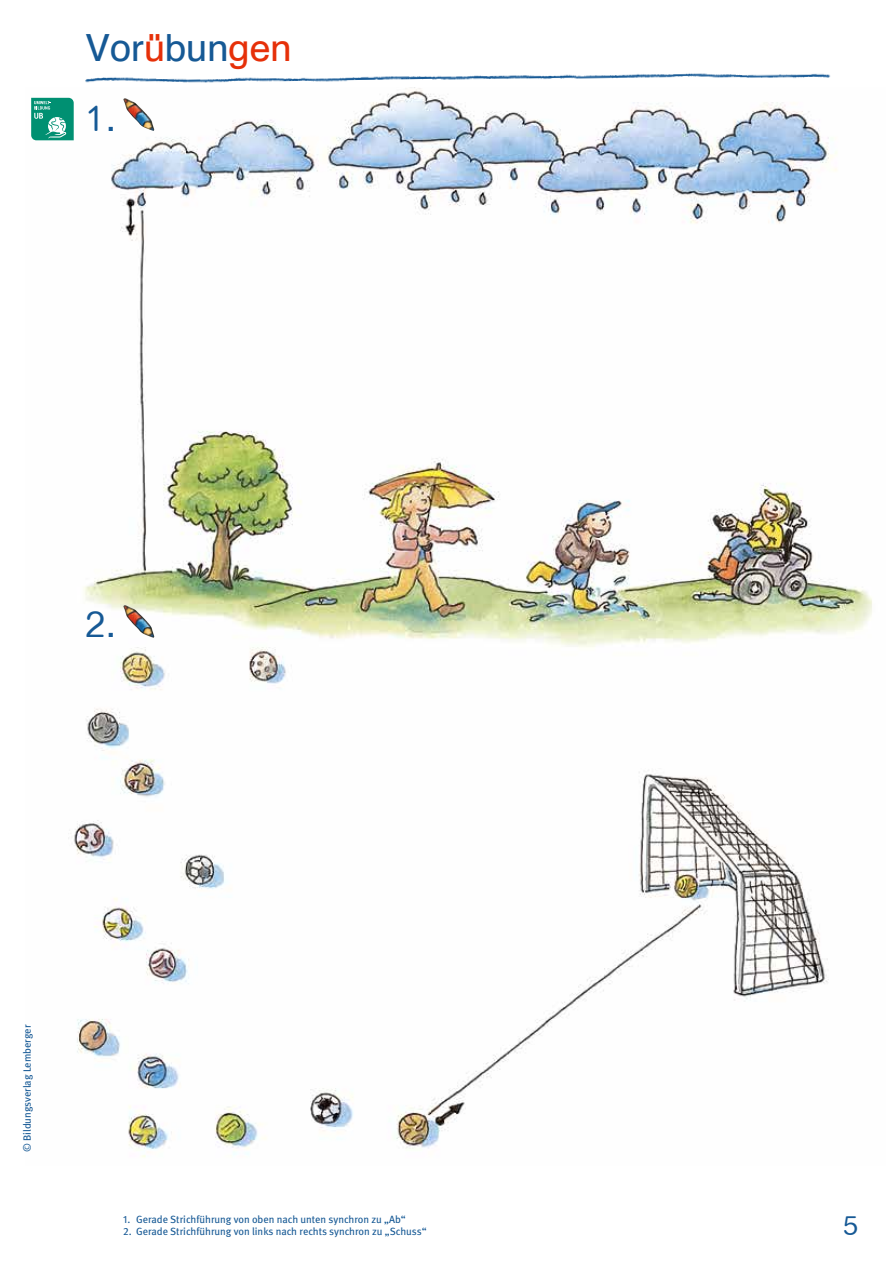
<style>
.page{position:relative;width:893px;height:1263px;background:#fff}
.page>*{position:absolute;margin:0;border:0;box-sizing:border-box;transform-origin:0 0}
.t1{font:37.5px "Schulbuch Nord OE Roman";color:#165995}
.t2{font:37.5px "Fara Rund OE Light";color:#165995}
.t3{font:28.5px "Fara Rund OE Light";color:#165995}
.t4{font:10.5px "Meta";color:#165995}
.s1{color:#e63009}
.s2{font-family:"Schulbuch Nord OE Roman"}
.s3{font-family:"Meta Book Expert"}
</style>
<div class="page">
<img style="left:85px;top:73px;width:746px;height:10px">
<img style="left:31px;top:87px;width:841px;height:1071px">
<img style="left:123px;top:98px;width:31px;height:33px">
<img style="left:123px;top:605px;width:31px;height:33px">
<svg style="left:31px;top:98px;width:43px;height:42px;background:#2fa48c"></svg>
<h1 class="t1" style="left:85px;top:24px;width:208px">Vor<span class="s1">ü</span>bun<span class="s1">gen</span></h1>
<h1 class="t2" style="left:85px;top:98px;width:33px">1<span class="s2">.</span></h1>
<h1 class="t2" style="left:85px;top:603px;width:33px">2<span class="s2">.</span></h1>
<p class="t4" style="left:21px;top:1152px;width:129px;rotate:-90deg">© Bildungsverlag Lemberger</p>
<p class="t4" style="left:123px;top:1213px;width:284px"><span class="s3">1</span>. Gerade Strichführung von oben nach unten synchron zu „Ab“</p>
<p class="t4" style="left:123px;top:1225px;width:305px"><span class="s3">2</span>. Gerade Strichführung von links nach rechts synchron zu „Schuss“</p>
<h2 class="t3" style="left:843px;top:1210px;width:17px">5</h2>
</div>
